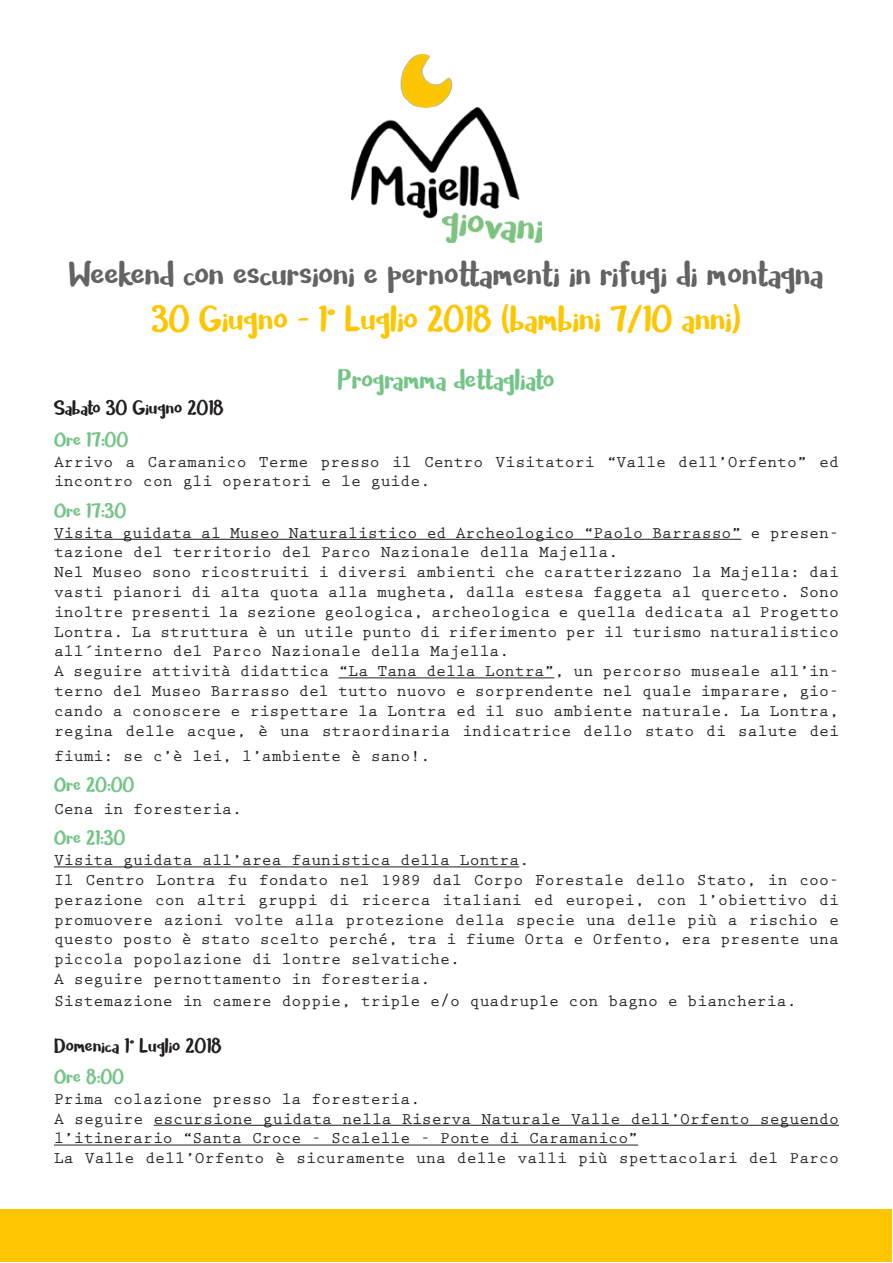
<style>
.page{position:relative;width:893px;height:1263px;background:#fff}
.page>*{position:absolute;margin:0;border:0;box-sizing:border-box;transform-origin:0 0}
.t1{font:37.5px "Cavorting";color:#636366}
.t2{font:37.5px "Cavorting";color:#fdc600}
.t3{font:30px "Cavorting";color:#73c488}
.t4{font:21px "Cavorting";color:#73c488}
.t5{font:21px "Cavorting";color:#231f20}
.t6{font:700 16.5px/19.8px "Prestige Elite Std";color:#231f20}
</style>
<div class="page">
<hr style="left:54px;top:539px;width:687px;height:1px;background:#231f20">
<hr style="left:339px;top:677px;width:215px;height:1px;background:#231f20">
<hr style="left:54px;top:866px;width:465px;height:1px;background:#231f20">
<hr style="left:154px;top:1125px;width:685px;height:1px;background:#231f20">
<hr style="left:54px;top:1144px;width:584px;height:1px;background:#231f20">
<img style="left:352px;top:54px;width:189px;height:188px">
<div style="left:1px;top:1210px;width:891px;height:52px;background:#fdc600"></div>
<p class="t1" style="left:69px;top:251px;width:756px">Weekend con escursioni e pernottamenti in rifugi di montagna</p>
<p class="t2" style="left:152px;top:296px;width:591px">30 Giugno - 1° Luglio 2018 (bambini 7/10 anni)</p>
<p class="t3" style="left:338px;top:361px;width:218px">Programma dettagliato</p>
<p class="t5" style="left:54px;top:395px;width:172px">Sabato 30 Giugno 2018</p>
<p class="t4" style="left:54px;top:426px;width:76px">Ore 17:00</p>
<p class="t6" style="left:54px;top:452px;width:786px">Arrivo a Caramanico Terme presso il Centro Visitatori “Valle dell’Orfento” ed incontro con gli operatori e le guide.</p>
<p class="t4" style="left:54px;top:498px;width:74px">Ore 17:30</p>
<p class="t6" style="left:54px;top:523px;width:786px">Visita guidata al Museo Naturalistico ed Archeologico “Paolo Barrasso” e presen&shy;tazione del territorio del Parco Nazionale della Majella.</p>
<p class="t6" style="left:54px;top:563px;width:786px;text-align:justify">Nel Museo sono ricostruiti i diversi ambienti che caratterizzano la Majella: dai vasti pianori di alta quota alla mugheta, dalla estesa faggeta al querceto. Sono inoltre presenti la sezione geologica, archeologica e quella dedicata al Progetto Lontra. La struttura è un utile punto di riferimento per il turismo naturalistico all´interno del Parco Nazionale della Majella.</p>
<p class="t6" style="left:54px;top:662px;width:786px;text-align:justify">A seguire attività didattica “La Tana della Lontra”, un percorso museale all’in&shy;terno del Museo Barrasso del tutto nuovo e sorprendente nel quale imparare, gio&shy;cando a conoscere e rispettare la Lontra ed il suo ambiente naturale. La Lontra, regina delle acque, è una straordinaria indicatrice dello stato di salute dei</p>
<p class="t6" style="left:54px;top:746px;width:378px">fiumi: se c’è lei, l’ambiente è sano!.</p>
<p class="t4" style="left:54px;top:772px;width:82px">Ore 20:00</p>
<p class="t6" style="left:54px;top:799px;width:190px">Cena in foresteria.</p>
<p class="t4" style="left:54px;top:825px;width:73px">Ore 21:30</p>
<p class="t6" style="left:54px;top:851px;width:477px">Visita guidata all’area faunistica della Lontra.</p>
<p class="t6" style="left:54px;top:870px;width:786px;text-align:justify">Il Centro Lontra fu fondato nel 1989 dal Corpo Forestale dello Stato, in coo&shy;perazione con altri gruppi di ricerca italiani ed europei, con l’obiettivo di promuovere azioni volte alla protezione della specie una delle più a rischio e questo posto è stato scelto perché, tra i fiume Orta e Orfento, era presente una piccola popolazione di lontre selvatiche.</p>
<p class="t6" style="left:54px;top:969px;width:378px">A seguire pernottamento in foresteria.</p>
<p class="t6" style="left:54px;top:991px;width:744px">Sistemazione in camere doppie, triple e/o quadruple con bagno e biancheria.</p>
<p class="t5" style="left:54px;top:1032px;width:170px">Domenica 1° Luglio 2018</p>
<p class="t4" style="left:54px;top:1064px;width:72px">Ore 8:00</p>
<p class="t6" style="left:54px;top:1089px;width:368px">Prima colazione presso la foresteria.</p>
<p class="t6" style="left:54px;top:1109px;width:786px">A seguire escursione guidata nella Riserva Naturale Valle dell’Orfento seguendo l’itinerario “Santa Croce - Scalelle - Ponte di Caramanico”</p>
<p class="t6" style="left:54px;top:1149px;width:786px">La Valle dell’Orfento è sicuramente una delle valli più spettacolari del Parco</p>
</div>
